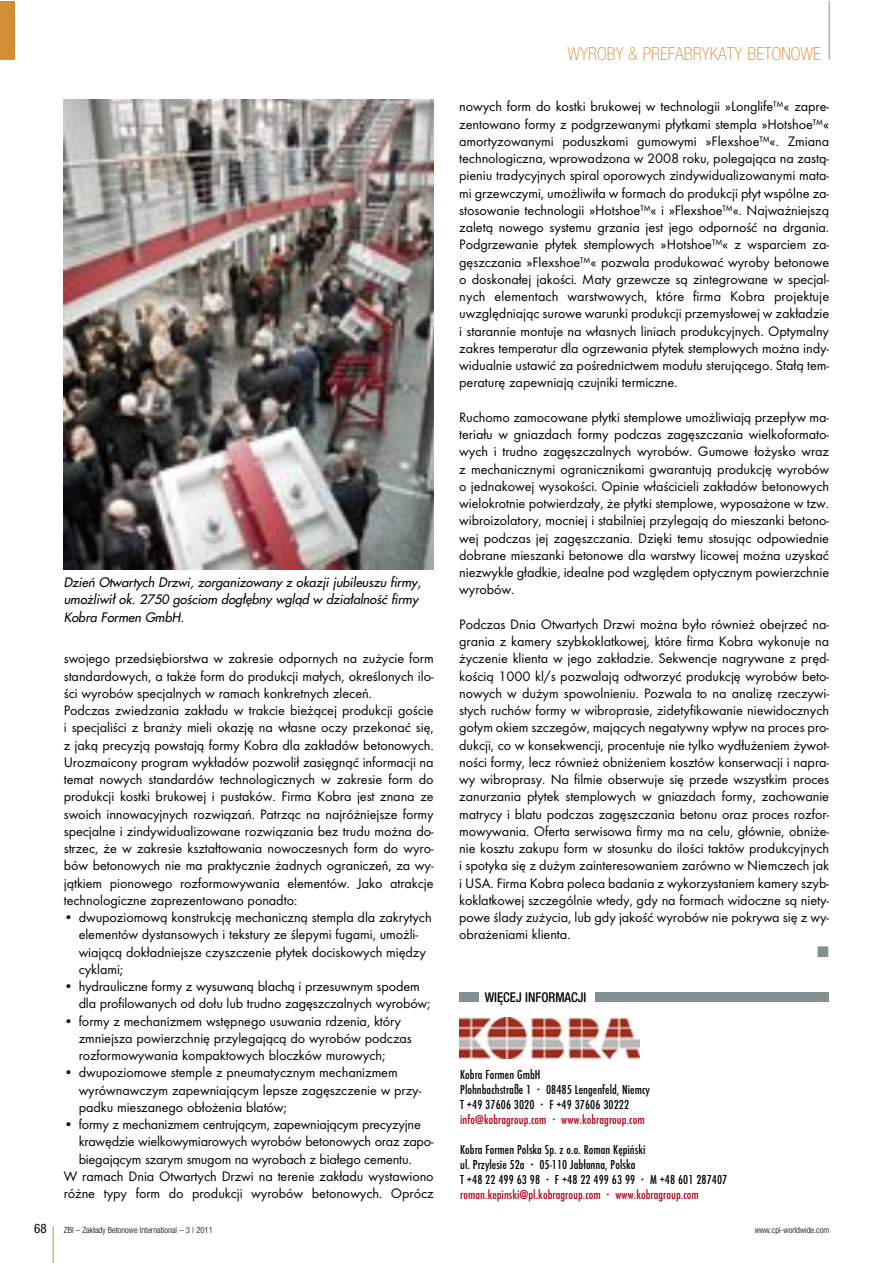
<style>
.page{position:relative;width:893px;height:1263px;background:#fff}
.page>*{position:absolute;margin:0;border:0;box-sizing:border-box;transform-origin:0 0}
.t1{font:18px "Helvetica Neue Thin Cond";color:#d48e35}
.t2{font:14.25px/17.2px "Futura TCE";letter-spacing:-.005em;color:#000}
.t3{font:14.25px "Euro Pi Three";color:#859094}
.t4{font:13.5px/15px "Futura TCE Medium Condensed";letter-spacing:.005em;color:#000}
.t5{font:13.5px "Futura TCE Medium Condensed";letter-spacing:.005em;color:#b10016}
.t6{font:13.5px "Helvetica Neue Medium Cond";color:#000;scale:.95 1}
.t7{font:13.05px "Helvetica Neue Condensed";color:#000}
.t8{font:italic 12.75px/17.2px "Futura";color:#000}
.t9{font:8.55px "Helvetica Neue Light Cond";color:#000}
</style>
<div class="page">
<hr style="left:53px;top:1226px;width:1px;height:37px;background:#d48e35">
<hr style="left:829px;top:1px;width:1px;height:59px;background:#859094">
<div style="left:0;top:1px;width:15px;height:59px;background:#d48e35"></div>
<img style="left:64px;top:99px;width:370px;height:470px">
<img style="left:460px;top:1017px;width:179px;height:41px">
<div style="left:595px;top:991px;width:234px;height:10px;background:#859094"></div>
<div style="left:459px;top:991px;width:19px;height:10px;background:#859094"></div>
<p class="t8" style="left:64px;top:574px;width:359px">Dzień Otwartych Drzwi, zorganizowany z okazji jubileuszu firmy, umożliwił ok. 2750 gościom dogłębny wgląd w działalność firmy<br>Kobra Formen GmbH.</p>
<p class="t2" style="left:64px;top:650px;width:371px">swojego przedsiębiorstwa w zakresie odpornych na zużycie form standardowych, a także form do produkcji małych, określonych ilo&shy;ści wyrobów specjalnych w ramach konkretnych zleceń.<br>Podczas zwiedzania zakładu w trakcie bieżącej produkcji goście i specjaliści z branży mieli okazję na własne oczy przekonać się, z jaką precyzją powstają formy Kobra dla zakładów betonowych.<br>Urozmaicony program wykładów pozwolił zasięgnąć informacji na temat nowych standardów technologicznych w zakresie form do produkcji kostki brukowej i pustaków. Firma Kobra jest znana ze swoich innowacyjnych rozwiązań. Patrząc na najróżniejsze formy specjalne i zindywidualizowane rozwiązania bez trudu można do&shy;strzec, że w zakresie kształtowania nowoczesnych form do wyro&shy;bów betonowych nie ma praktycznie żadnych ograniczeń, za wy&shy;jątkiem pionowego rozformowywania elementów. Jako atrakcje technologiczne zaprezentowano ponadto:</p>
<p class="t2" style="left:79px;top:909px;width:355px;text-indent:-15px">• dwupoziomową konstrukcję mechaniczną stempla dla zakrytych elementów dystansowych i tekstury ze ślepymi fugami, umożli&shy;wiającą dokładniejsze czyszczenie płytek dociskowych między cyklami;</p>
<p class="t2" style="left:79px;top:978px;width:353px;text-indent:-15px">• hydrauliczne formy z wysuwaną blachą i przesuwnym spodem dla profilowanych od dołu lub trudno zagęszczalnych wyrobów;</p>
<p class="t2" style="left:79px;top:1012px;width:335px;text-indent:-15px">• formy z mechanizmem wstępnego usuwania rdzenia, który zmniejsza powierzchnię przylegającą do wyrobów podczas rozformowywania kompaktowych bloczków murowych;</p>
<p class="t2" style="left:79px;top:1064px;width:344px;text-indent:-15px">• dwupoziomowe stemple z pneumatycznym mechanizmem wyrównawczym zapewniającym lepsze zagęszczenie w przy&shy;padku mieszanego obłożenia blatów;</p>
<p class="t2" style="left:64px;top:1116px;width:359px">• formy z mechanizmem centrującym, zapewniającym precyzyjne</p>
<p class="t2" style="left:79px;top:1133px;width:356px">krawędzie wielkowymiarowych wyrobów betonowych oraz zapo-</p>
<p class="t2" style="left:79px;top:1150px;width:335px">biegającym szarym smugom na wyrobach z białego cementu.</p>
<p class="t2" style="left:64px;top:1167px;width:371px">W ramach Dnia Otwartych Drzwi na terenie zakładu wystawiono</p>
<p class="t2" style="left:64px;top:1185px;width:371px">różne typy form do produkcji wyrobów betonowych. Oprócz</p>
<p class="t1" style="left:567px;top:42px;width:255px">WYROBY &amp; PREFABRYKATY BETONOWE</p>
<p class="t2" style="left:459px;top:98px;width:371px;text-align:justify">nowych form do kostki brukowej w technologii »Longlife™« zapre&shy;zentowano formy z podgrzewanymi płytkami stempla »Hotshoe™« amortyzowanymi poduszkami gumowymi »Flexshoe™«. Zmiana technologiczna, wprowadzona w 2008 roku, polegająca na zastą&shy;pieniu tradycyjnych spiral oporowych zindywidualizowanymi mata&shy;mi grzewczymi, umożliwiła w formach do produkcji płyt wspólne za&shy;stosowanie technologii »Hotshoe™« i »Flexshoe™«. Najważniejszą zaletą nowego systemu grzania jest jego odporność na drgania.<br>Podgrzewanie płytek stemplowych »Hotshoe™« z wsparciem za&shy;gęszczania »Flexshoe™« pozwala produkować wyroby betonowe o doskonałej jakości. Maty grzewcze są zintegrowane w specjal&shy;nych elementach warstwowych, które firma Kobra projektuje uwzględniając surowe warunki produkcji przemysłowej w zakładzie i starannie montuje na własnych liniach produkcyjnych. Optymalny zakres temperatur dla ogrzewania płytek stemplowych można indy&shy;widualnie ustawić za pośrednictwem modułu sterującego. Stałą tem&shy;peraturę zapewniają czujniki termiczne.</p>
<p class="t2" style="left:459px;top:408px;width:371px;text-align:justify">Ruchomo zamocowane płytki stemplowe umożliwiają przepływ ma&shy;teriału w gniazdach formy podczas zagęszczania wielkoformato&shy;wych i trudno zagęszczalnych wyrobów. Gumowe łożysko wraz z mechanicznymi ogranicznikami gwarantują produkcję wyrobów o jednakowej wysokości. Opinie właścicieli zakładów betonowych wielokrotnie potwierdzały, że płytki stemplowe, wyposażone w tzw. wibroizolatory, mocniej i stabilniej przylegają do mieszanki betono&shy;wej podczas jej zagęszczania. Dzięki temu stosując odpowiednie dobrane mieszanki betonowe dla warstwy licowej można uzyskać niezwykle gładkie, idealne pod względem optycznym powierzchnie wyrobów.</p>
<p class="t2" style="left:459px;top:615px;width:371px;text-align:justify">Podczas Dnia Otwartych Drzwi można było również obejrzeć na&shy;grania z kamery szybkoklatkowej, które firma Kobra wykonuje na życzenie klienta w jego zakładzie. Sekwencje nagrywane z pręd&shy;kością 1000 kl/s pozwalają odtworzyć produkcję wyrobów beto&shy;nowych w dużym spowolnieniu. Pozwala to na analizę rzeczywi&shy;stych ruchów formy w wibroprasie, zidetyfikowanie niewidocznych gołym okiem szczegów, mających negatywny wpływ na proces pro&shy;dukcji, co w konsekwencji, procentuje nie tylko wydłużeniem żywot&shy;ności formy, lecz również obniżeniem kosztów konserwacji i napra&shy;wy wibroprasy. Na filmie obserwuje się przede wszystkim proces zanurzania płytek stemplowych w gniazdach formy, zachowanie matrycy i blatu podczas zagęszczania betonu oraz proces rozfor&shy;mowywania. Oferta serwisowa firmy ma na celu, głównie, obniże&shy;nie kosztu zakupu form w stosunku do ilości taktów produkcyjnych i spotyka się z dużym zainteresowaniem zarówno w Niemczech jak i USA. Firma Kobra poleca badania z wykorzystaniem kamery szyb&shy;koklatkowej szczególnie wtedy, gdy na formach widoczne są niety&shy;powe ślady zużycia, lub gdy jakość wyrobów nie pokrywa się z wy&shy;obrażeniami klienta.</p>
<p class="t3" style="left:817px;top:942px;width:13px">M</p>
<p class="t6" style="left:485px;top:989px;width:109px">WIĘCEJ INFORMACJI</p>
<p class="t4" style="left:460px;top:1067px;width:191px">Kobra Formen GmbH<br>Plohnbachstraße 1 · 08485 Lengenfeld, Niemcy<br>T +49 37606 3020 · F +49 37606 30222</p>
<p class="t5" style="left:460px;top:1112px;width:186px">info@kobragroup.com · www.kobragroup.com</p>
<p class="t4" style="left:460px;top:1142px;width:269px">Kobra Formen Polska Sp. z o.o. Roman Kępiński<br>ul. Przylesie 52a · 05-110 Jabłonna, Polska<br>T +48 22 499 63 98 · F +48 22 499 63 99 · M +48 601 287407</p>
<p class="t5" style="left:460px;top:1187px;width:240px">roman.kepinski@pl.kobragroup.com · www.kobragroup.com</p>
<p class="t7" style="left:34px;top:1220px;width:14px">68</p>
<p class="t9" style="left:64px;top:1224px;width:151px">ZBI – Zakłady Betonowe International – 3 | 2011</p>
<p class="t9" style="left:755px;top:1224px;width:76px">www.cpi-worldwide.com</p>
</div>
